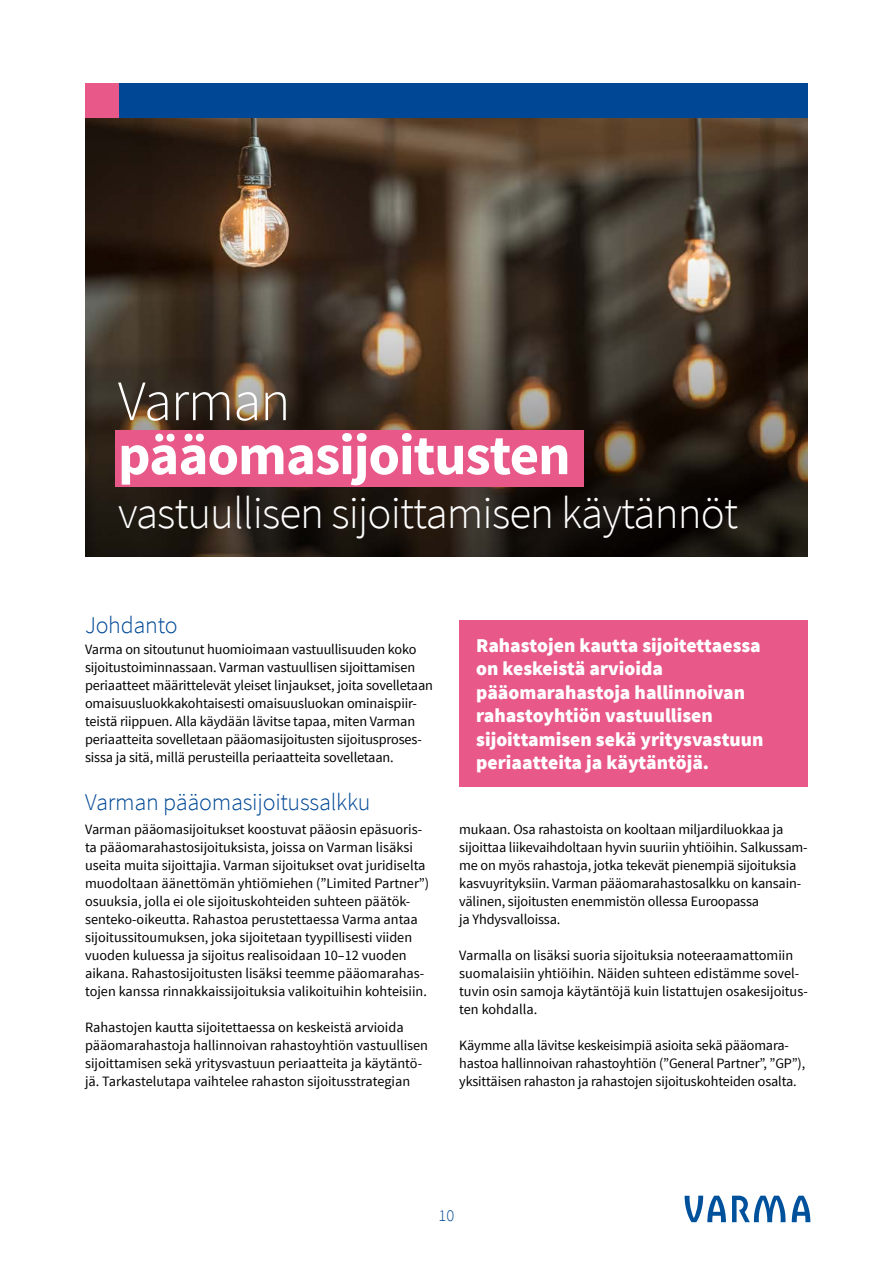
<style>
.page{position:relative;width:893px;height:1263px;background:#fff}
.page>*{position:absolute;margin:0;border:0;box-sizing:border-box;transform-origin:0 0}
._1__Otsikko{font:700 57px/54px "Source Sans Pro";letter-spacing:-.02em;color:#fff}
._1__Otsikko-2{font:300 45px "Source Sans Pro";letter-spacing:-.02em;color:#fff}
._2_otsikko{font:300 24px "Source Sans Pro";letter-spacing:-.01em;color:#004895}
.Äläys{font:900 19.5px/23.4px "Source Sans Pro";color:#fff}
.t1{font:300 16.5px "Source Sans Pro";color:#004895}
.leipis{font:14.25px/18px "Source Sans Pro";letter-spacing:-.01em;color:#000}
.s1{font-weight:300}
</style>
<div class="page">
<svg style="left:732px;top:1196px;width:54px;height:26px"></svg>
<svg style="left:685px;top:1196px;width:41px;height:26px"></svg>
<svg style="left:792px;top:1196px;width:18px;height:26px"></svg>
<div style="left:85px;top:84px;width:34px;height:34px;background:#e85889"></div>
<div style="left:119px;top:84px;width:689px;height:34px;background:#004895"></div>
<img style="left:85px;top:118px;width:723px;height:438px">
<div style="left:459px;top:620px;width:349px;height:167px;background:#e85889"></div>
<div style="left:115px;top:430px;width:469px;height:57px;background:#e85889"></div>
<p class="_1__Otsikko" style="left:118px;top:376px;width:454px"><span class="s1">Varman </span>pääomasijoitusten</p>
<p class="_1__Otsikko-2" style="left:118px;top:486px;width:622px">vastuullisen sijoittamisen käytännöt</p>
<p class="_2_otsikko" style="left:85px;top:611px;width:94px">Johdanto</p>
<p class="leipis" style="left:85px;top:640px;width:349px">Varma on sitoutunut huomioimaan vastuullisuuden koko sijoitustoiminnassaan. Varman vastuullisen sijoittamisen periaatteet määrittelevät yleiset linjaukset, joita sovelletaan omaisuusluokkakohtaisesti omaisuusluokan ominaispiir&shy;teistä riippuen. Alla käydään lävitse tapaa, miten Varman periaatteita sovelletaan pääomasijoitusten sijoitusproses&shy;sissa ja sitä, millä perusteilla periaatteita sovelletaan.</p>
<p class="_2_otsikko" style="left:85px;top:788px;width:287px">Varman pääomasijoitussalkku</p>
<p class="leipis" style="left:85px;top:820px;width:346px">Varman pääomasijoitukset koostuvat pääosin epäsuoris&shy;ta pääomarahastosijoituksista, joissa on Varman lisäksi useita muita sijoittajia. Varman sijoitukset ovat juridiselta muodoltaan äänettömän yhtiömiehen (”Limited Partner”) osuuksia, jolla ei ole sijoituskohteiden suhteen päätök&shy;senteko-oikeutta. Rahastoa perustettaessa Varma antaa sijoitussitoumuksen, joka sijoitetaan tyypillisesti viiden vuoden kuluessa ja sijoitus realisoidaan 10–12 vuoden aikana. Rahastosijoitusten lisäksi teemme pääomarahas&shy;tojen kanssa rinnakkaissijoituksia valikoituihin kohteisiin.</p>
<p class="leipis" style="left:85px;top:1018px;width:344px">Rahastojen kautta sijoitettaessa on keskeistä arvioida pääomarahastoja hallinnoivan rahastoyhtiön vastuullisen sijoittamisen sekä yritysvastuun periaatteita ja käytäntö&shy;jä. Tarkastelutapa vaihtelee rahaston sijoitusstrategian</p>
<p class="Äläys" style="left:476px;top:635px;width:289px">Rahastojen kautta sijoitettaessa on keskeistä arvioida pääomarahastoja hallinnoivan rahastoyhtiön vastuullisen sijoittamisen sekä yritysvastuun periaatteita ja käytäntöjä.</p>
<p class="leipis" style="left:459px;top:820px;width:350px">mukaan. Osa rahastoista on kooltaan miljardiluokkaa ja sijoittaa liikevaihdoltaan hyvin suuriin yhtiöihin. Salkussam&shy;me on myös rahastoja, jotka tekevät pienempiä sijoituksia kasvuyrityksiin. Varman pääomarahastosalkku on kansain&shy;välinen, sijoitusten enemmistön ollessa Euroopassa<br>ja Yhdysvalloissa.</p>
<p class="leipis" style="left:459px;top:946px;width:350px">Varmalla on lisäksi suoria sijoituksia noteeraamattomiin suomalaisiin yhtiöihin. Näiden suhteen edistämme sovel&shy;tuvin osin samoja käytäntöjä kuin listattujen osakesijoitus&shy;ten kohdalla.</p>
<p class="leipis" style="left:459px;top:1036px;width:347px">Käymme alla lävitse keskeisimpiä asioita sekä pääomara&shy;hastoa hallinnoivan rahastoyhtiön (”General Partner”, ”GP”), yksittäisen rahaston ja rahastojen sijoituskohteiden osalta.</p>
<p class="t1" style="left:439px;top:1206px;width:17px">10</p>
</div>
